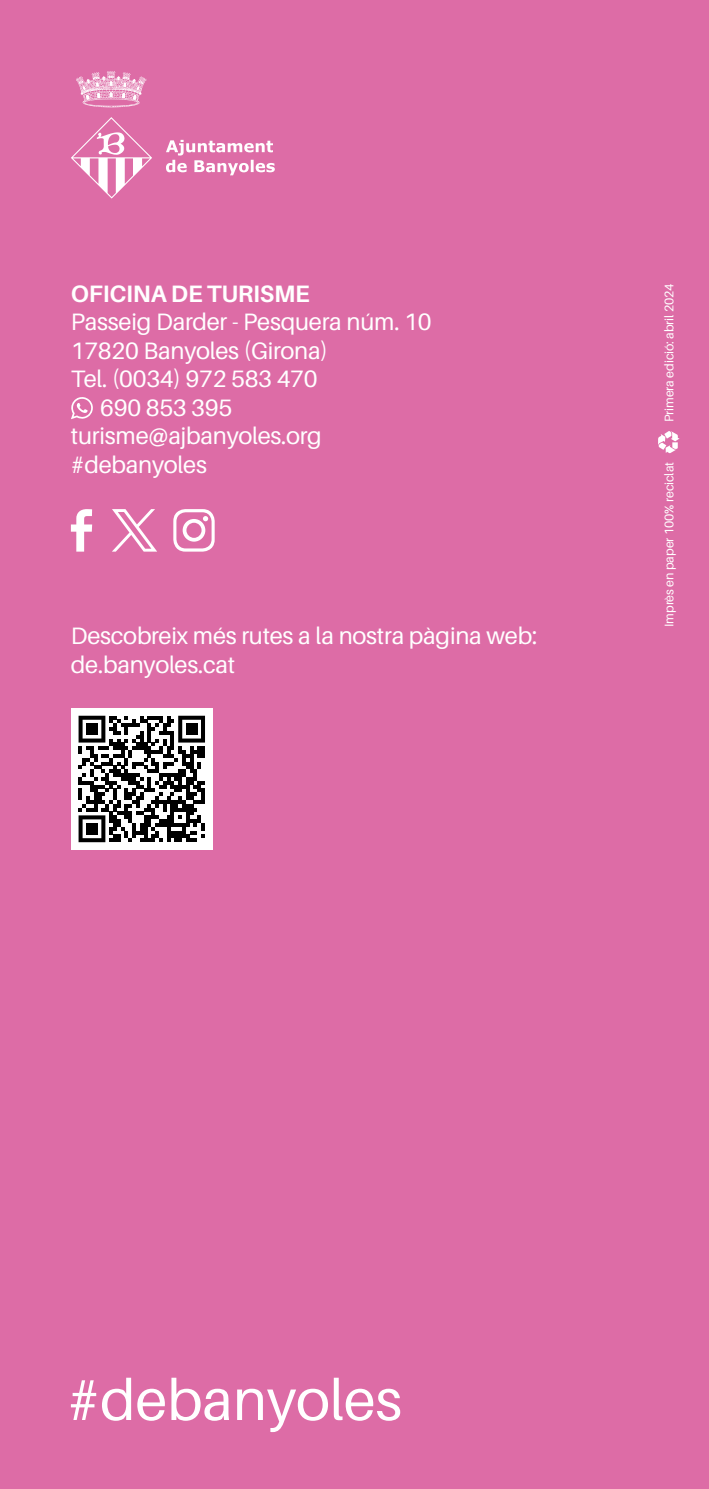
<style>
.page{position:relative;width:709px;height:1489px;background:#fff}
.page>*{position:absolute;margin:0;border:0;box-sizing:border-box;transform-origin:0 0}
.t1{font:23.75px/28.5px "Aileron";letter-spacing:-.01em;color:#fff}
.t2{font:700 23.75px "Aileron";letter-spacing:-.01em;color:#fff}
.t3{font:12.5px "Aileron";letter-spacing:-.01em;color:#fff}
</style>
<div class="page">
<div style="left:0;top:0;width:709px;height:1488px;background:#dd6ca6"></div>
<svg style="left:71px;top:1377px;width:329px;height:54px"></svg>
<svg style="left:71px;top:397px;width:22px;height:22px"></svg>
<svg style="left:658px;top:431px;width:21px;height:22px"></svg>
<div style="left:71px;top:708px;width:142px;height:141px;background:#fff"></div>
<svg style="left:79px;top:715px;width:126px;height:127px"></svg>
<div style="left:86px;top:723px;width:12px;height:11px;background:#000"></div>
<div style="left:186px;top:723px;width:11px;height:11px;background:#000"></div>
<div style="left:86px;top:823px;width:12px;height:11px;background:#000"></div>
<svg style="left:173px;top:509px;width:42px;height:42px"></svg>
<svg style="left:71px;top:509px;width:21px;height:42px"></svg>
<svg style="left:112px;top:509px;width:45px;height:42px"></svg>
<svg style="left:71px;top:71px;width:204px;height:127px"></svg>
<p class="t2" style="left:71px;top:280px;width:240px">OFICINA DE TURISME</p>
<p class="t1" style="left:71px;top:308px;width:362px">Passeig Darder - Pesquera núm. 10</p>
<p class="t1" style="left:71px;top:337px;width:258px">17820 Banyoles (Girona)</p>
<p class="t1" style="left:71px;top:365px;width:248px">Tel. (0034) 972 583 470</p>
<p class="t1" style="left:100px;top:394px;width:133px">690 853 395</p>
<p class="t1" style="left:71px;top:422px;width:252px">turisme@ajbanyoles.org</p>
<p class="t1" style="left:71px;top:451px;width:137px">#debanyoles</p>
<p class="t1" style="left:71px;top:622px;width:468px">Descobreix més rutes a la nostra pàgina web: de.banyoles.cat</p>
<p class="t3" style="left:662px;top:422px;width:140px;rotate:-90deg">Primera edició: abril 2024</p>
<p class="t3" style="left:662px;top:626px;width:166px;rotate:-90deg">Imprès en paper 100% reciclat</p>
</div>
